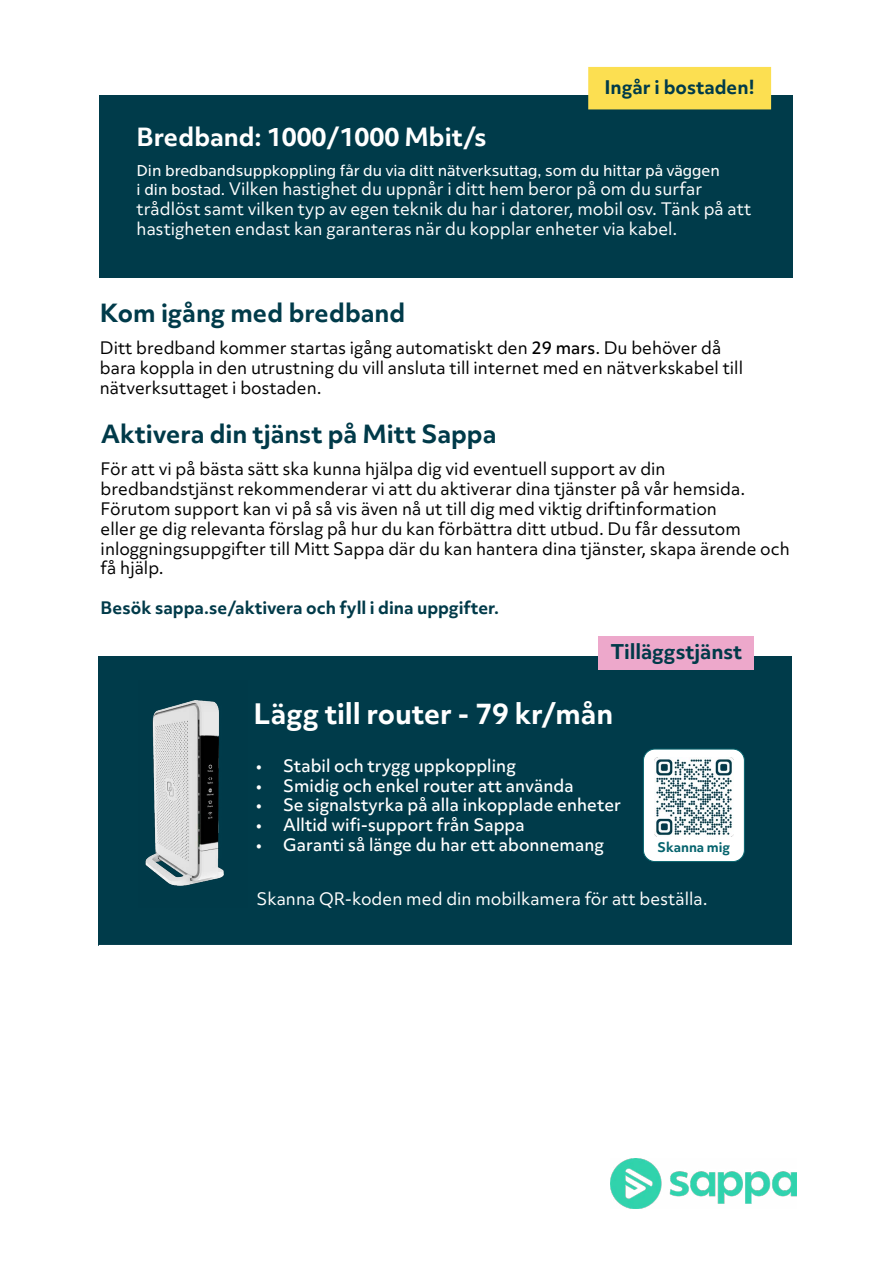
<style>
.page{position:relative;width:893px;height:1263px;background:#fff}
.page>*{position:absolute;margin:0;border:0;box-sizing:border-box;transform-origin:0 0}
.t1{font:700 27px "Objektiv Mk 3";color:#fff}
.t2{font:700 24px "Objektiv Mk 3";color:#003a49}
.t3{font:700 24px "Objektiv Mk 3";color:#fff}
.t4{font:700 24px "Objektiv Mk 3";color:#003b4a}
.t5{font:700 19.5px "Objektiv Mk 3";color:#003a49}
.t6{font:700 18px "Objektiv Mk 3";color:#003b4a}
.t7{font:16.5px/19.8px "Objektiv Mk 3";color:#000}
.t8{font:16.5px/19.8px "Objektiv Mk 3";color:#fff}
.t9{font:500 16.5px "Objektiv Mk 3";color:#fff}
.t10{font:16.5px "Locator";color:#fff}
.t11{font:700 16.5px "Objektiv Mk 3";color:#003a49}
.t12{font:700 12.75px "Objektiv Mk 3";color:#05636d}
.s1{font-family:"Locator"}
.s2{font-weight:500}
</style>
<div class="page">
<div style="left:100px;top:95px;width:693px;height:183px;background:#003b4a"></div>
<div style="left:588px;top:67px;width:183px;height:42px;background:#fcdf51"></div>
<img style="left:611px;top:1158px;width:185px;height:51px">
<div style="left:98px;top:656px;width:694px;height:290px;background:#003b4a"></div>
<img style="left:145px;top:700px;width:79px;height:186px">
<div style="left:598px;top:636px;width:156px;height:34px;background:#eda8cb"></div>
<div style="left:643px;top:749px;width:101px;height:112px;background:#fff;border-radius:12px"></div>
<div style="left:643px;top:749px;width:102px;height:113px;border:1px solid #05636d;border-radius:12px"></div>
<hr style="left:99px;top:945px;width:693px;height:1px;background:#fff">
<img style="left:654px;top:757px;width:80px;height:80px">
<p class="t6" style="left:604px;top:74px;width:152px">Ingår i bostaden!</p>
<h2 class="t3" style="left:137px;top:120px;width:351px">Bredband: 1000/1000 Mbit/s</h2>
<p class="t10" style="left:137px;top:161px;width:585px">Din bredbandsuppkoppling får du via ditt nätverksuttag, som du hittar på väggen</p>
<p class="t8" style="left:137px;top:179px;width:616px"><span class="s1">i din bostad.</span> Vilken hastighet du uppnår i ditt hem beror på om du surfar trådlöst samt vilken typ av egen teknik du har i datorer, mobil osv. Tänk på att hastigheten endast kan garanteras när du kopplar enheter via kabel.</p>
<h2 class="t4" style="left:100px;top:296px;width:307px">Kom igång med bredband</h2>
<p class="t7" style="left:100px;top:338px;width:645px">Ditt bredband kommer startas igång automatiskt den <span class="s2">29 mars</span>. Du behöver då bara koppla in den utrustning du vill ansluta till internet med en nätverkskabel till nätverksuttaget i bostaden.</p>
<h2 class="t2" style="left:101px;top:417px;width:397px">Aktivera din tjänst på Mitt Sappa</h2>
<p class="t7" style="left:101px;top:459px;width:691px">För att vi på bästa sätt ska kunna hjälpa dig vid eventuell support av din bredbandstjänst rekommenderar vi att du aktiverar dina tjänster på vår hemsida.<br>Förutom support kan vi på så vis även nå ut till dig med viktig driftinformation<br>eller ge dig relevanta förslag på hur du kan förbättra ditt utbud. Du får dessutom inloggningsuppgifter till Mitt Sappa där du kan hantera dina tjänster, skapa ärende och få hjälp.</p>
<p class="t11" style="left:101px;top:596px;width:400px">Besök sappa.se/aktivera och fyll i dina uppgifter.</p>
<p class="t5" style="left:611px;top:638px;width:133px">Tilläggstjänst</p>
<h1 class="t1" style="left:254px;top:694px;width:361px">Lägg till router - 79 kr/mån</h1>
<p class="t9" style="left:256px;top:754px;width:261px">• Stabil och trygg uppkoppling</p>
<p class="t9" style="left:256px;top:774px;width:319px">• Smidig och enkel router att använda</p>
<p class="t9" style="left:256px;top:794px;width:367px">• Se signalstyrka på alla inkopplade enheter</p>
<p class="t9" style="left:256px;top:813px;width:270px">• Alltid wifi-support från Sappa</p>
<p class="t9" style="left:256px;top:833px;width:349px">• Garanti så länge du har ett abonnemang</p>
<p class="t8" style="left:256px;top:889px;width:453px">Skanna QR-koden med din mobilkamera för att beställa.</p>
<p class="t12" style="left:658px;top:838px;width:74px">Skanna mig</p>
</div>
